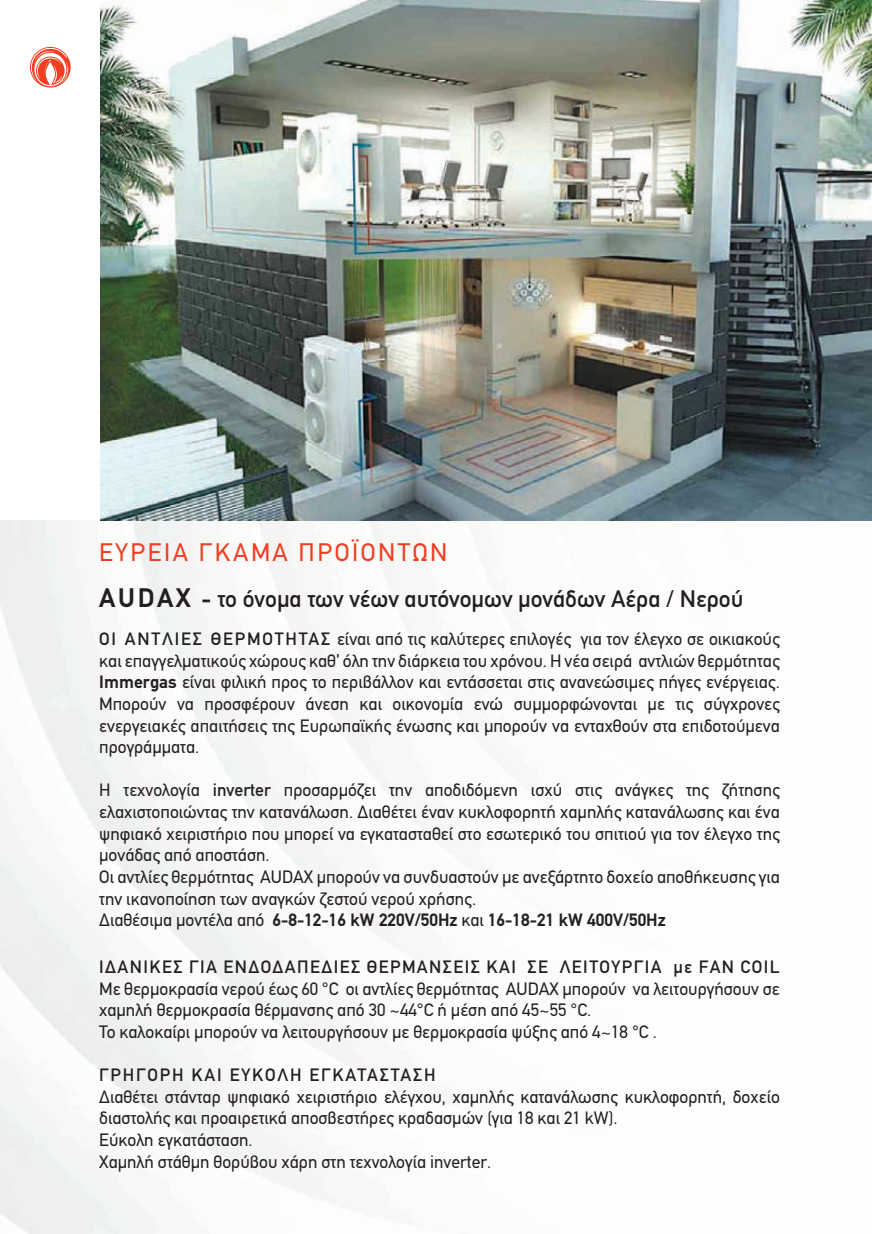
<style>
.page{position:relative;width:872px;height:1234px;background:#fff}
.page>*{position:absolute;margin:0;border:0;box-sizing:border-box;transform-origin:0 0}
.t1{font:25.5px "PF Din Text";letter-spacing:.1em;color:#ef3e22}
.t2{font:500 24px "PF Din Text";color:#231f20}
.t3{font:18px/21.6px "PF Din Text";color:#231f20}
.t4{font:500 18px "PF Din Text";letter-spacing:.08em;color:#231f20}
.t5{font:500 18px "PF Din Text";letter-spacing:.1em;color:#231f20}
.s1{font-weight:700;font-size:27px}
.s2{font-weight:700}
.s3{font-weight:500}
</style>
<div class="page">
<img style="left:0;top:520px;width:872px;height:713px">
<img style="left:100px;top:0;width:772px;height:520px">
<svg style="left:30px;top:47px;width:41px;height:40px"></svg>
<h1 class="t1" style="left:99px;top:537px;width:349px">ΕΥΡΕΙΑ ΓΚΑΜΑ ΠΡΟΪΟΝΤΩΝ</h1>
<h2 class="t2" style="left:99px;top:584px;width:645px"><span class="s1">AUDAX</span> <span class="s2">-</span> το όνομα των νέων αυτόνομων μονάδων Αέρα / Νερού</h2>
<p class="t3" style="left:99px;top:628px;width:682px;text-align:justify"><span class="s3">ΟΙ ΑΝΤΛΙΕΣ ΘΕΡΜΟΤΗΤΑΣ</span> είναι από τις καλύτερες επιλογές για τον έλεγχο σε οικιακούς και επαγγελματικούς χώρους καθ’ όλη την διάρκεια του χρόνου. Η νέα σειρά αντλιών θερμότητας <span class="s2">Immergas</span> είναι φιλική προς το περιβάλλον και εντάσσεται στις ανανεώσιμες πήγες ενέργειας.<br>Mπορούν να προσφέρουν άνεση και οικονομία ενώ συμμορφώνονται με τις σύγχρονες ενεργειακές απαιτήσεις της Ευρωπαϊκής ένωσης και μπορούν να ενταχθούν στα επιδοτούμενα προγράμματα.</p>
<p class="t3" style="left:99px;top:779px;width:682px">Η τεχνολογία <span class="s3">inverter</span> προσαρμόζει την αποδιδόμενη ισχύ στις ανάγκες της ζήτησης ελαχιστοποιώντας την κατανάλωση. Διαθέτει έναν κυκλοφορητή χαμηλής κατανάλωσης και ένα ψηφιακό χειριστήριο που μπορεί να εγκατασταθεί στο εσωτερικό του σπιτιού για τον έλεγχο της μονάδας από αποστάση.<br>Οι αντλίες θερμότητας AUDAX μπορούν να συνδυαστούν με ανεξάρτητο δοχείο αποθήκευσης για την ικανοποίηση των αναγκών ζεστού νερού χρήσης.<br>Διαθέσιμα μοντέλα από <span class="s2">6-8-12-16 kW 220V/50Hz</span> και <span class="s2">16-18-21 kW 400V/50Hz</span></p>
<p class="t4" style="left:99px;top:956px;width:682px">ΙΔΑΝΙΚΕΣ ΓΙΑ ΕΝΔΟΔΑΠΕΔΙΕΣ ΘΕΡΜΑΝΣΕΙΣ ΚΑΙ ΣΕ ΛΕΙΤΟΥΡΓΙΑ με FAN COIL</p>
<p class="t3" style="left:99px;top:977px;width:682px">Με θερμοκρασία νερού έως 60 °C οι αντλίες θερμότητας AUDAX μπορούν να λειτουργήσουν σε χαμηλή θερμοκρασία θέρμανσης από 30 ~44°C ή μέση από 45~55 °C.<br>Το καλοκαίρι μπορούν να λειτουργήσουν με θερμοκρασία ψύξης από 4~18 °C .</p>
<p class="t5" style="left:99px;top:1064px;width:338px">ΓΡΗΓΟΡΗ ΚΑΙ ΕΥΚΟΛΗ ΕΓΚΑΤΑΣΤΑΣΗ</p>
<p class="t3" style="left:99px;top:1085px;width:682px">Διαθέτει στάνταρ ψηφιακό χειριστήριο ελέγχου, χαμηλής κατανάλωσης κυκλοφορητή, δοχείο διαστολής και προαιρετικά αποσβεστήρες κραδασμών (για 18 και 21 kW).<br>Εύκολη εγκατάσταση.<br>Χαμηλή στάθμη θορύβου χάρη στη τεχνολογία inverter.</p>
</div>
